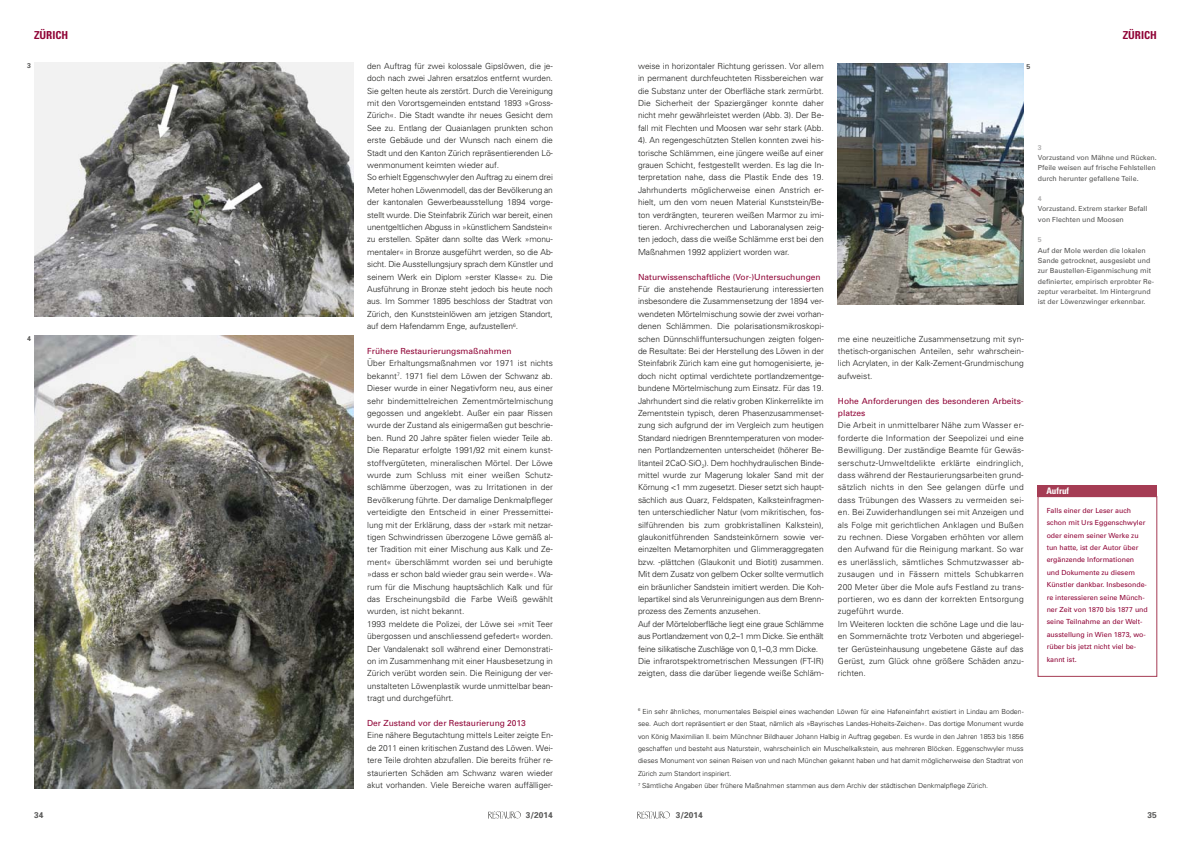
<style>
.page{position:relative;width:1191px;height:842px;background:#fff}
.page>*{position:absolute;margin:0;border:0;box-sizing:border-box;transform-origin:0 0}
.t1{font:700 condensed 11px "Univers";color:#900537}
.t2{font:700 condensed 9px "Univers";color:#fff}
.t3{font:300 8.4px/12.4px "Univers";letter-spacing:-.005em;color:#1d1d1b}
.t4{font:300 8.4px/12.4px "Univers";letter-spacing:.015em;color:#1d1d1b}
.t5{font:8.4px/12.4px "Univers";color:#900537}
.t6{font:700 8.4px "Univers";color:#575756}
.t7{font:300 7px/12.4px "Univers";color:#1d1d1b}
.t8{font:7px/10.3px "Univers";color:#575756}
.t9{font:7px/12.4px "Univers";color:#900537}
.t10{font:700 7px "Univers";color:#575756}
.t11{font:700 7px "Univers";color:#b3b2b2}
</style>
<div class="page">
<img style="left:637px;top:811px;width:32px;height:7px">
<img style="left:488px;top:811px;width:32px;height:7px">
<img style="left:838px;top:63px;width:185px;height:241px">
<img style="left:34px;top:62px;width:319px;height:255px">
<img style="left:34px;top:336px;width:319px;height:452px">
<div style="left:1037px;top:485px;width:120px;height:11px;background:#a53c54"></div>
<h1 class="t1" style="left:34px;top:28px;width:36px">ZÜRICH</h1>
<h1 class="t1" style="left:1122px;top:28px;width:36px">ZÜRICH</h1>
<p class="t3" style="left:367px;top:59px;width:187px">den Auftrag für zwei kolossale Gipslöwen, die je&shy;doch nach zwei Jahren ersatzlos entfernt wurden.<br>Sie gelten heute als zerstört. Durch die Vereinigung mit den Vorortsgemeinden entstand 1893 »Gross-Zürich«. Die Stadt wandte ihr neues Gesicht dem See zu. Entlang der Quaianlagen prunkten schon erste Gebäude und der Wunsch nach einem die Stadt und den Kanton Zürich repräsentierenden Lö&shy;wenmonument keimten wieder auf.<br>So erhielt Eggenschwyler den Auftrag zu einem drei Meter hohen Löwenmodell, das der Bevölkerung an der kantonalen Gewerbeausstellung 1894 vorge&shy;stellt wurde. Die Steinfabrik Zürich war bereit, einen unentgeltlichen Abguss in »künstlichem Sandstein« zu erstellen. Später dann sollte das Werk »monu&shy;mentaler« in Bronze ausgeführt werden, so die Ab&shy;sicht. Die Ausstellungsjury sprach dem Künstler und seinem Werk ein Diplom »erster Klasse« zu. Die Ausführung in Bronze steht jedoch bis heute noch aus. Im Sommer 1895 beschloss der Stadtrat von Zürich, den Kunststeinlöwen am jetzigen Standort, auf dem Hafendamm Enge, aufzustellen<sup>6</sup>.</p>
<p class="t5" style="left:367px;top:345px;width:146px">Frühere Restaurierungsmaßnahmen</p>
<p class="t3" style="left:367px;top:357px;width:187px">Über Erhaltungsmaßnahmen vor 1971 ist nichts bekannt<sup>7</sup>. 1971 fiel dem Löwen der Schwanz ab.<br>Dieser wurde in einer Negativform neu, aus einer sehr bindemittelreichen Zementmörtelmischung gegossen und angeklebt. Außer ein paar Rissen wurde der Zustand als einigermaßen gut beschrie&shy;ben. Rund 20 Jahre später fielen wieder Teile ab.<br>Die Reparatur erfolgte 1991/92 mit einem kunst&shy;stoffvergüteten, mineralischen Mörtel. Der Löwe wurde zum Schluss mit einer weißen Schutz&shy;schlämme überzogen, was zu Irritationen in der Bevölkerung führte. Der damalige Denkmalpfleger verteidigte den Entscheid in einer Pressemittei&shy;lung mit der Erklärung, dass der »stark mit netzar&shy;tigen Schwindrissen überzogene Löwe gemäß al&shy;ter Tradition mit einer Mischung aus Kalk und Ze&shy;ment« überschlämmt worden sei und beruhigte »dass er schon bald wieder grau sein werde«. Wa&shy;rum für die Mischung hauptsächlich Kalk und für das Erscheinungsbild die Farbe Weiß gewählt wurden, ist nicht bekannt.<br>1993 meldete die Polizei, der Löwe sei »mit Teer übergossen und anschliessend gefedert« worden.<br>Der Vandalenakt soll während einer Demonstrati&shy;on im Zusammenhang mit einer Hausbesetzung in Zürich verübt worden sein. Die Reinigung der ver&shy;unstalteten Löwenplastik wurde unmittelbar bean&shy;tragt und durchgeführt.</p>
<p class="t5" style="left:367px;top:717px;width:160px">Der Zustand vor der Restaurierung 2013</p>
<p class="t3" style="left:367px;top:729px;width:187px;text-align:justify">Eine nähere Begutachtung mittels Leiter zeigte En&shy;de 2011 einen kritischen Zustand des Löwen. Wei&shy;tere Teile drohten abzufallen. Die bereits früher re&shy;staurierten Schäden am Schwanz waren wieder akut vorhanden. Viele Bereiche waren auffälliger-</p>
<p class="t3" style="left:638px;top:59px;width:187px;text-align:justify">weise in horizontaler Richtung gerissen. Vor allem in permanent durchfeuchteten Rissbereichen war die Substanz unter der Oberfläche stark zermürbt.<br>Die Sicherheit der Spaziergänger konnte daher nicht mehr gewährleistet werden (Abb. 3). Der Be&shy;fall mit Flechten und Moosen war sehr stark (Abb.<br>4). An regengeschützten Stellen konnten zwei his&shy;torische Schlämmen, eine jüngere weiße auf einer grauen Schicht, festgestellt werden. Es lag die In&shy;terpretation nahe, dass die Plastik Ende des 19.<br>Jahrhunderts möglicherweise einen Anstrich er&shy;hielt, um den vom neuen Material Kunststein/Be&shy;ton verdrängten, teureren weißen Marmor zu imi&shy;tieren. Archivrecherchen und Laboranalysen zeig&shy;ten jedoch, dass die weiße Schlämme erst bei den Maßnahmen 1992 appliziert worden war.</p>
<p class="t5" style="left:638px;top:270px;width:184px">Naturwissenschaftliche (Vor-)Untersuchungen</p>
<p class="t3" style="left:638px;top:283px;width:187px">Für die anstehende Restaurierung interessierten insbesondere die Zusammensetzung der 1894 ver&shy;wendeten Mörtelmischung sowie der zwei vorhan&shy;denen Schlämmen. Die polarisationsmikroskopi&shy;schen Dünnschliffuntersuchungen zeigten folgen&shy;de Resultate: Bei der Herstellung des Löwen in der Steinfabrik Zürich kam eine gut homogenisierte, je&shy;doch nicht optimal verdichtete portlandzementge&shy;bundene Mörtelmischung zum Einsatz. Für das 19.<br>Jahrhundert sind die relativ groben Klinkerrelikte im Zementstein typisch, deren Phasenzusammenset&shy;zung sich aufgrund der im Vergleich zum heutigen Standard niedrigen Brenntemperaturen von moder&shy;nen Portlandzementen unterscheidet (höherer Be&shy;litanteil 2CaO·SiO<sub>2</sub>). Dem hochhydraulischen Binde&shy;mittel wurde zur Magerung lokaler Sand mit der Körnung &lt;1 mm zugesetzt. Dieser setzt sich haupt&shy;sächlich aus Quarz, Feldspaten, Kalksteinfragmen&shy;ten unterschiedlicher Natur (vom mikritischen, fos&shy;silführenden bis zum grobkristallinen Kalkstein), glaukonitführenden Sandsteinkörnern sowie ver&shy;einzelten Metamorphiten und Glimmeraggregaten bzw. -plättchen (Glaukonit und Biotit) zusammen.<br>Mit dem Zusatz von gelbem Ocker sollte vermutlich ein bräunlicher Sandstein imitiert werden. Die Koh&shy;lepartikel sind als Verunreinigungen aus dem Brenn&shy;prozess des Zements anzusehen.<br>Auf der Mörteloberfläche liegt eine graue Schlämme aus Portlandzement von 0,2–1 mm Dicke. Sie enthält feine silikatische Zuschläge von 0,1–0,3 mm Dicke.<br>Die infrarotspektrometrischen Messungen (FT-IR) zeigten, dass die darüber liegende weiße Schläm-</p>
<p class="t10" style="left:27px;top:61px;width:5px">3</p>
<p class="t10" style="left:1026px;top:62px;width:5px">5</p>
<p class="t11" style="left:1037px;top:143px;width:5px">3</p>
<p class="t8" style="left:1037px;top:152px;width:120px">Vorzustand von Mähne und Rücken.<br>Pfeile weisen auf frische Fehlstellen durch herunter gefallene Teile.</p>
<p class="t11" style="left:1037px;top:194px;width:5px">4</p>
<p class="t8" style="left:1037px;top:204px;width:111px">Vorzustand. Extrem starker Befall von Flechten und Moosen</p>
<p class="t11" style="left:1037px;top:235px;width:5px">5</p>
<p class="t8" style="left:1037px;top:245px;width:118px">Auf der Mole werden die lokalen Sande getrocknet, ausgesiebt und zur Baustellen-Eigenmischung mit definierter, empirisch erprobter Re&shy;zeptur verarbeitet. Im Hintergrund ist der Löwenzwinger erkennbar.</p>
<p class="t3" style="left:838px;top:332px;width:187px;text-align:justify">me eine neuzeitliche Zusammensetzung mit syn&shy;thetisch-organischen Anteilen, sehr wahrschein&shy;lich Acrylaten, in der Kalk-Zement-Grundmischung aufweist.</p>
<p class="t5" style="left:838px;top:394px;width:187px">Hohe Anforderungen des besonderen Arbeits&shy;platzes</p>
<p class="t4" style="left:838px;top:419px;width:187px">Die Arbeit in unmittelbarer Nähe zum Wasser er&shy;forderte die Information der Seepolizei und eine Bewilligung. Der zuständige Beamte für Gewäs&shy;serschutz-Umweltdelikte erklärte eindringlich, dass während der Restaurierungsarbeiten grund&shy;sätzlich nichts in den See gelangen dürfe und dass Trübungen des Wassers zu vermeiden sei&shy;en. Bei Zuwiderhandlungen sei mit Anzeigen und als Folge mit gerichtlichen Anklagen und Bußen zu rechnen. Diese Vorgaben erhöhten vor allem den Aufwand für die Reinigung markant. So war es unerlässlich, sämtliches Schmutzwasser ab&shy;zusaugen und in Fässern mittels Schubkarren 200 Meter über die Mole aufs Festland zu trans&shy;portieren, wo es dann der korrekten Entsorgung zugeführt wurde.<br>Im Weiteren lockten die schöne Lage und die lau&shy;en Sommernächte trotz Verboten und abgeriegel&shy;ter Gerüsteinhausung ungebetene Gäste auf das Gerüst, zum Glück ohne größere Schäden anzu&shy;richten.</p>
<p class="t7" style="left:638px;top:705px;width:387px"><sup>6</sup> Ein sehr ähnliches, monumentales Beispiel eines wachenden Löwen für eine Hafeneinfahrt existiert in Lindau am Boden&shy;see. Auch dort repräsentiert er den Staat, nämlich als »Bayrisches Landes-Hoheits-Zeichen«. Das dortige Monument wurde von König Maximilian ll. beim Münchner Bildhauer Johann Halbig in Auftrag gegeben. Es wurde in den Jahren 1853 bis 1856 geschaffen und besteht aus Naturstein, wahrscheinlich ein Muschelkalkstein, aus mehreren Blöcken. Eggenschwyler muss dieses Monument von seinen Reisen von und nach München gekannt haben und hat damit möglicherweise den Stadtrat von Zürich zum Standort inspiriert.<br><sup>7</sup> Sämtliche Angaben über frühere Maßnahmen stammen aus dem Archiv der städtischen Denkmalpflege Zürich.</p>
<p class="t10" style="left:27px;top:334px;width:5px">4</p>
<p class="t2" style="left:1046px;top:486px;width:24px">AUFRUF</p>
<p class="t9" style="left:1046px;top:504px;width:103px">Falls einer der Leser auch schon mit Urs Eggenschwyler oder einem seiner Werke zu tun hatte, ist der Autor über ergänzende Informationen und Dokumente zu diesem<br>Künstler dankbar. Insbesonde&shy;re interessieren seine Münch&shy;ner Zeit von 1870 bis 1877 und seine Teilnahme an der Welt&shy;ausstellung in Wien 1873, wo&shy;rüber bis jetzt nicht viel be&shy;kannt ist.</p>
<p class="t6" style="left:34px;top:809px;width:11px">34</p>
<p class="t6" style="left:526px;top:809px;width:29px">3/2014</p>
<p class="t6" style="left:675px;top:809px;width:29px">3/2014</p>
<p class="t6" style="left:1147px;top:809px;width:11px">35</p>
</div>
